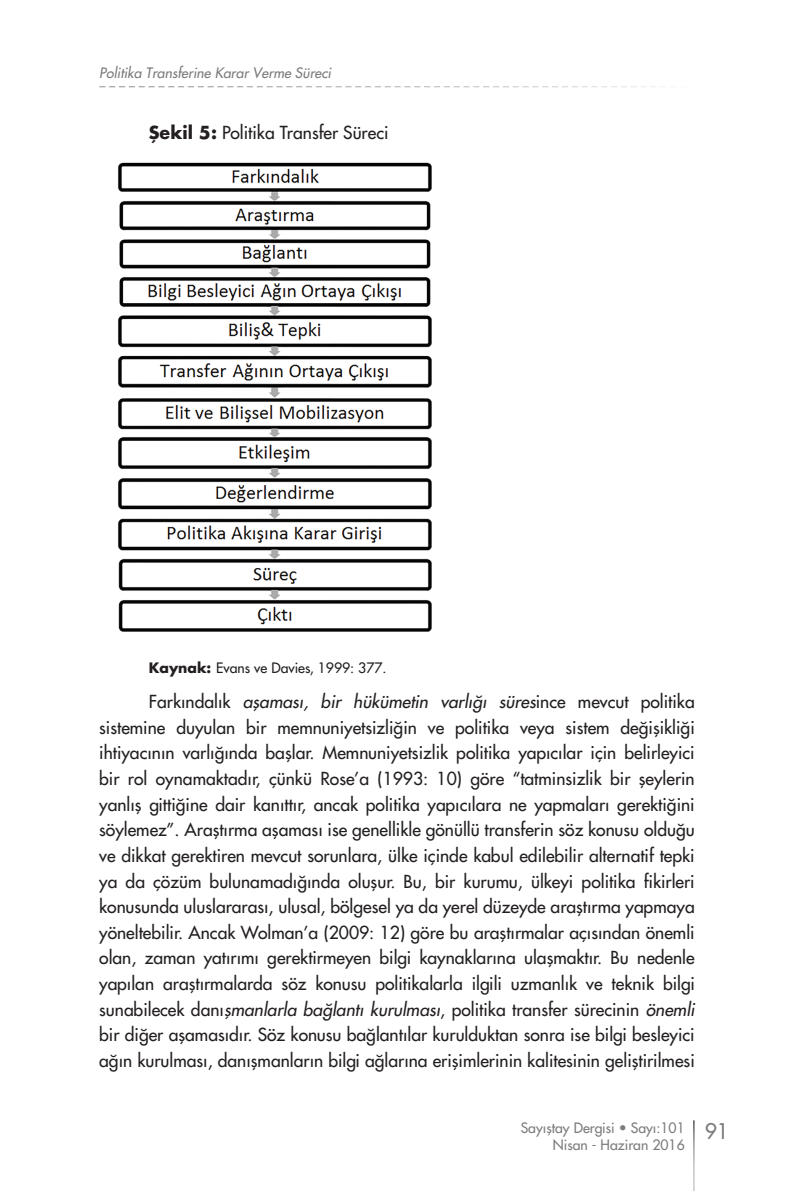
<style>
.page{position:relative;width:794px;height:1191px;background:#fff}
.page>*{position:absolute;margin:0;border:0;box-sizing:border-box;transform-origin:0 0}
.t1{font:21px "Futura Normal Tr";color:#7c7b7e}
.t2{font:17.5px/25.6px "Futura Normal Tr";color:#231f20;text-align:justify}
.t3{font:italic 17.5px "Futura Tr";color:#231f20}
.t4{font:14px/17.5px "Futura Normal Tr";color:#7c7b7e;text-align:right}
.t5{font:italic 14px "Futura Tr";color:#7c7b7e}
.t6{font:14px "Futura Normal Tr";color:#231f20}
.s1{font-family:"Futura Tr";font-weight:700}
.s2{font-family:"Futura Normal Tr";font-style:normal}
.s3{font-family:"Futura Tr";font-style:italic}
</style>
<div class="page">
<svg style="left:100px;top:86px;width:563px;height:1px"></svg>
<img style="left:118px;top:162px;width:314px;height:470px">
<p class="t5" style="left:99px;top:64px;width:233px">Politika Transferine Karar Verme Süreci</p>
<p class="t2" style="left:149px;top:120px;width:241px"><span class="s1">Şekil 5:</span> Politika Transfer Süreci</p>
<p class="t6" style="left:149px;top:658px;width:239px"><span class="s1">Kaynak:</span> Evans ve Davies, 1999: 377.</p>
<p class="t3" style="left:149px;top:690px;width:547px"><span class="s2">Farkındalık</span> aşaması, bir hükümetin varlığı süres<span class="s2">ince mevcut politika</span></p>
<p class="t2" style="left:99px;top:714px;width:597px">sistemine duyulan bir memnuniyetsizliğin ve politika veya sistem değişikliği ihtiyacının varlığında başlar. Memnuniyetsizlik politika yapıcılar için belirleyici bir rol oynamaktadır, çünkü Rose’a (1993: 10) göre “tatminsizlik bir şeylerin yanlış gittiğine dair kanıttır, ancak politika yapıcılara ne yapmaları gerektiğini söylemez”. Araştırma aşaması ise genellikle gönüllü transferin söz konusu olduğu ve dikkat gerektiren mevcut sorunlara, ülke içinde kabul edilebilir alternatif tepki ya da çözüm bulunamadığında oluşur. Bu, bir kurumu, ülkeyi politika fikirleri konusunda uluslararası, ulusal, bölgesel ya da yerel düzeyde araştırma yapmaya yöneltebilir. Ancak Wolman’a (2009: 12) göre bu araştırmalar açısından önemli olan, zaman yatırımı gerektirmeyen bilgi kaynaklarına ulaşmaktır. Bu nedenle yapılan araştırmalarda söz konusu politikalarla ilgili uzmanlık ve teknik bilgi sunabilecek danı<span class="s3">şmanlarla bağlantı kurulması</span>, politika transfer sürecinin <span class="s3">önemli </span>bir diğer aşamasıdır. Söz konusu bağlantılar kurulduktan sonra ise bilgi besleyici ağın kurulması, danışmanların bilgi ağlarına erişimlerinin kalitesinin geliştirilmesi</p>
<p class="t4" style="left:521px;top:1118px;width:166px">Sayıştay Dergisi • Sayı:101<br>Nisan - Haziran 2016</p>
<p class="t1" style="left:704px;top:1117px;width:26px">91</p>
</div>
